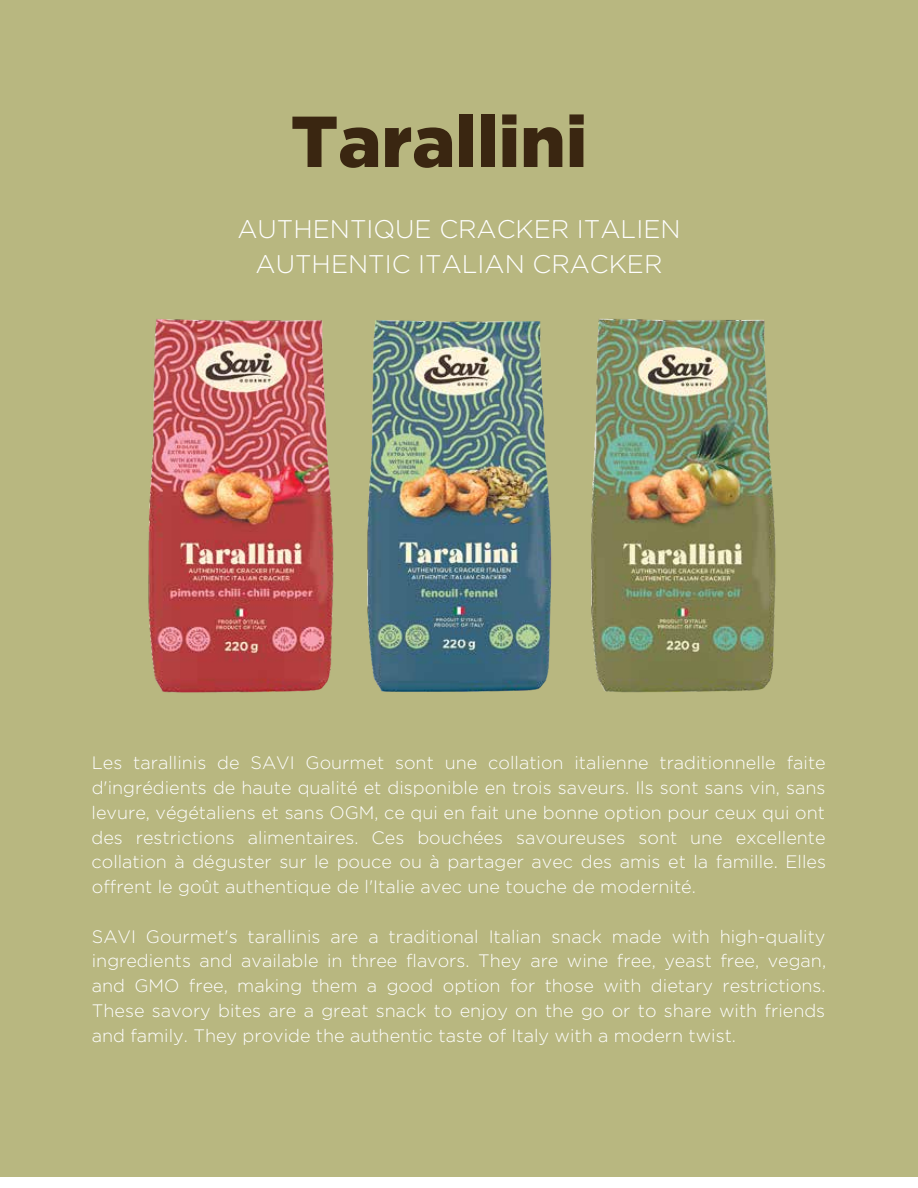
<style>
.page{position:relative;width:918px;height:1188px;background:#fff}
.page>*{position:absolute;margin:0;border:0;box-sizing:border-box;transform-origin:0 0}
.t1{font:900 72px "Gotham";color:#3a2611}
.t2{font:300 25.5px/34.8px "Gotham";color:#fff;text-align:center}
.t3{font:300 18px/24.8px "Gotham";color:#fff;text-align:justify}
</style>
<div class="page">
<div style="left:0;top:0;width:918px;height:1176px;background:#b8b780"></div>
<img style="left:367px;top:320px;width:185px;height:372px">
<img style="left:591px;top:318px;width:185px;height:375px">
<img style="left:148px;top:319px;width:186px;height:374px">
<h1 class="t1" style="left:291px;top:100px;width:298px">Tarallini</h1>
<h2 class="t2" style="left:237px;top:211px;width:445px">AUTHENTIQUE CRACKER ITALIEN<br>AUTHENTIC ITALIAN CRACKER</h2>
<p class="t3" style="left:92px;top:750px;width:736px">Les tarallinis de SAVI Gourmet sont une collation italienne traditionnelle faite d'ingrédients de haute qualité et disponible en trois saveurs. Ils sont sans vin, sans levure, végétaliens et sans OGM, ce qui en fait une bonne option pour ceux qui ont des restrictions alimentaires. Ces bouchées savoureuses sont une excellente collation à déguster sur le pouce ou à partager avec des amis et la famille. Elles offrent le goût authentique de l'Italie avec une touche de modernité.</p>
<p class="t3" style="left:92px;top:923px;width:736px">SAVI Gourmet's tarallinis are a traditional Italian snack made with high-quality ingredients and available in three flavors. They are wine free, yeast free, vegan, and GMO free, making them a good option for those with dietary restrictions.<br>These savory bites are a great snack to enjoy on the go or to share with friends and family. They provide the authentic taste of Italy with a modern twist.</p>
</div>
